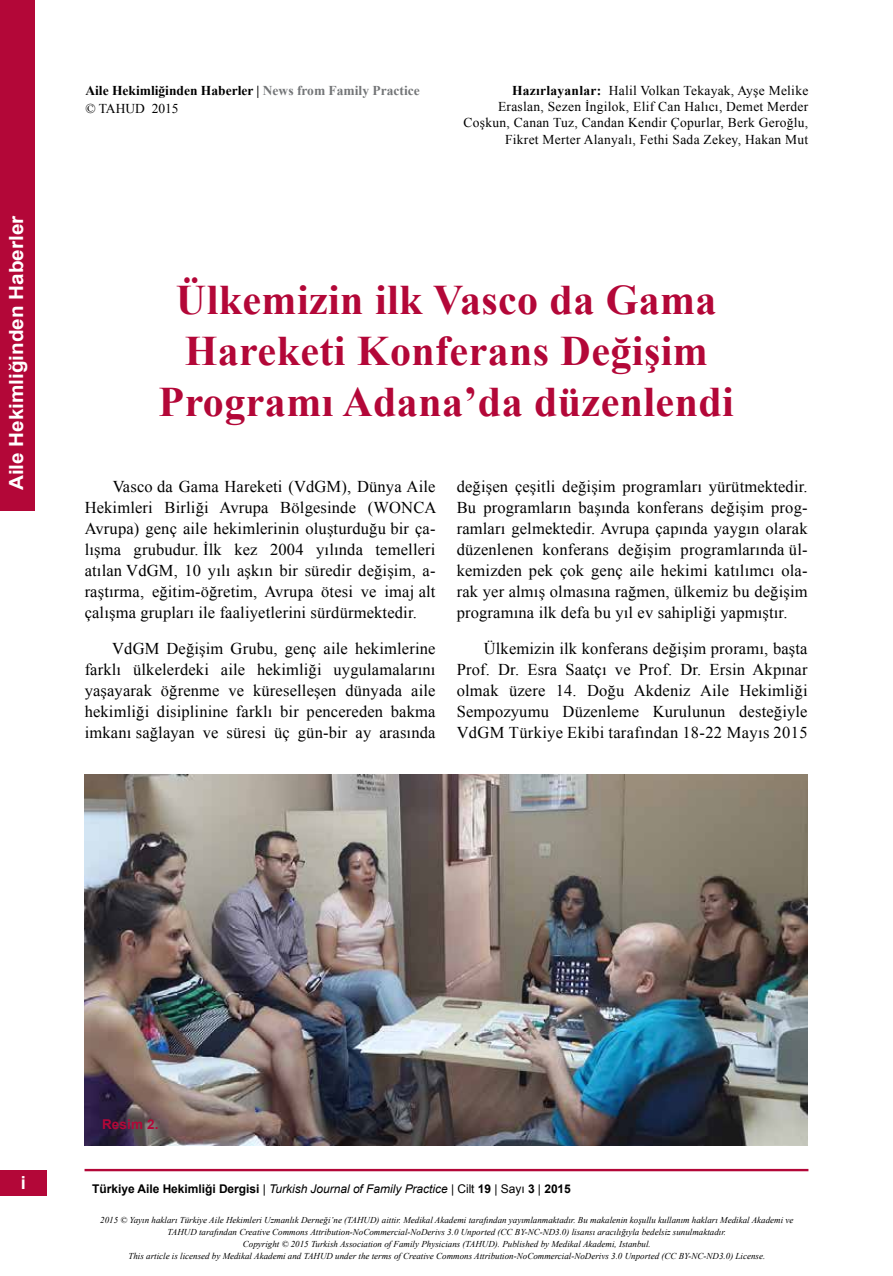
<style>
.page{position:relative;width:893px;height:1276px;background:#fff}
.page>*{position:absolute;margin:0;border:0;box-sizing:border-box;transform-origin:0 0}
.t1{font:700 42px/51px "Times New Roman";letter-spacing:.01em;color:#b30738;text-align:center}
.t2{font:700 19.5px "Arial";color:#fff;scale:1.06 1}
.t3{font:700 18px "Arial";color:#fff}
.t4{font:16.5px/21px "Times New Roman";letter-spacing:.01em;color:#000;text-align:justify}
.t5{font:13.5px/16.2px "Times New Roman";letter-spacing:.02em;color:#000;text-align:right}
.t6{font:700 13.5px/18px "Times New Roman";color:#000}
.t7{font:700 13.5px "Arial";letter-spacing:.01em;color:#b30738}
.t8{font:700 12px "Arial";letter-spacing:-.005em;color:#000}
.t9{font:italic 9px/12px "Times New Roman";color:#000;text-align:center}
.s1{color:#737577}
.s2{font-weight:400}
.s3{font-weight:700}
.s4{font-weight:400;font-style:italic}
</style>
<div class="page">
<div style="left:0;top:1170px;width:47px;height:25px;background:#b30738"></div>
<div style="left:0;top:0;width:34px;height:510px;background:#b30738"></div>
<div style="left:85px;top:1169px;width:723px;height:2px;border:1px solid #b30738"></div>
<img style="left:85px;top:774px;width:722px;height:371px">
<p class="t2" style="left:3px;top:490px;width:261px;rotate:-90deg">Aile Hekimliğinden Haberler</p>
<p class="t6" style="left:85px;top:81px;width:336px">Aile Hekimliğinden Haberler | <span class="s1">News from Family Practice </span><span class="s2">© TAHUD 2015</span></p>
<p class="t5" style="left:464px;top:82px;width:346px"><span class="s3">Hazırlayanlar:</span> Halil Volkan Tekayak, Ayşe Melike Eraslan, Sezen İngilok, Elif Can Halıcı, Demet Merder Coşkun, Canan Tuz, Candan Kendir Çopurlar, Berk Geroğlu, Fikret Merter Alanyalı, Fethi Sada Zekey, Hakan Mut</p>
<h1 class="t1" style="left:159px;top:274px;width:577px">Ülkemizin ilk Vasco da Gama<br>Hareketi Konferans Değişim<br>Programı Adana’da düzenlendi</h1>
<p class="t4" style="left:85px;top:476px;width:353px;text-indent:28px">Vasco da Gama Hareketi (VdGM), Dünya Aile Hekimleri Birliği Avrupa Bölgesinde (WONCA Avrupa) genç aile hekimlerinin oluşturduğu bir ça&shy;lışma grubudur. İlk kez 2004 yılında temelleri atılan VdGM, 10 yılı aşkın bir süredir değişim, a&shy;raştırma, eğitim-öğretim, Avrupa ötesi ve imaj alt çalışma grupları ile faaliyetlerini sürdürmektedir.</p>
<p class="t4" style="left:85px;top:638px;width:352px;text-indent:28px">VdGM Değişim Grubu, genç aile hekimlerine farklı ülkelerdeki aile hekimliği uygulamalarını yaşayarak öğrenme ve küreselleşen dünyada aile hekimliği disiplinine farklı bir pencereden bakma imkanı sağlayan ve süresi üç gün-bir ay arasında</p>
<p class="t4" style="left:457px;top:476px;width:352px">değişen çeşitli değişim programları yürütmektedir.<br>Bu programların başında konferans değişim prog&shy;ramları gelmektedir. Avrupa çapında yaygın olarak düzenlenen konferans değişim programlarında ül&shy;kemizden pek çok genç aile hekimi katılımcı ola&shy;rak yer almış olmasına rağmen, ülkemiz bu değişim programına ilk defa bu yıl ev sahipliği yapmıştır.</p>
<p class="t4" style="left:457px;top:638px;width:352px;text-indent:27px">Ülkemizin ilk konferans değişim proramı, başta Prof. Dr. Esra Saatçı ve Prof. Dr. Ersin Akpınar olmak üzere 14. Doğu Akdeniz Aile Hekimliği Sempozyumu Düzenleme Kurulunun desteğiyle VdGM Türkiye Ekibi tarafından 18-22 Mayıs 2015</p>
<p class="t3" style="left:21px;top:1170px;width:7px">i</p>
<p class="t7" style="left:102px;top:1115px;width:58px">Resim 2.</p>
<p class="t8" style="left:92px;top:1180px;width:480px">Türkiye Aile Hekimliği Dergisi <span class="s2">|</span> <span class="s4">Turkish Journal of Family Practice</span> <span class="s2">| Cilt</span> 19 <span class="s2">| Sayı</span> 3 <span class="s2">|</span> 2015</p>
<p class="t9" style="left:100px;top:1214px;width:695px">2015 © Yayın hakları Türkiye Aile Hekimleri Uzmanlık Derneği’ne (TAHUD) aittir. Medikal Akademi tarafından yayımlanmaktadır. Bu makalenin koşullu kullanım hakları Medikal Akademi ve TAHUD tarafından Creative Commons Attribution-NoCommercial-NoDerivs 3.0 Unported (CC BY-NC-ND3.0) lisansı aracılığıyla bedelsiz sunulmaktadır.<br>Copyright © 2015 Turkish Association of Family Physicians (TAHUD). Published by Medikal Akademi, Istanbul.<br>This article is licensed by Medikal Akademi and TAHUD under the terms of Creative Commons Attribution-NoCommercial-NoDerivs 3.0 Unported (CC BY-NC-ND3.0) License.</p>
</div>
